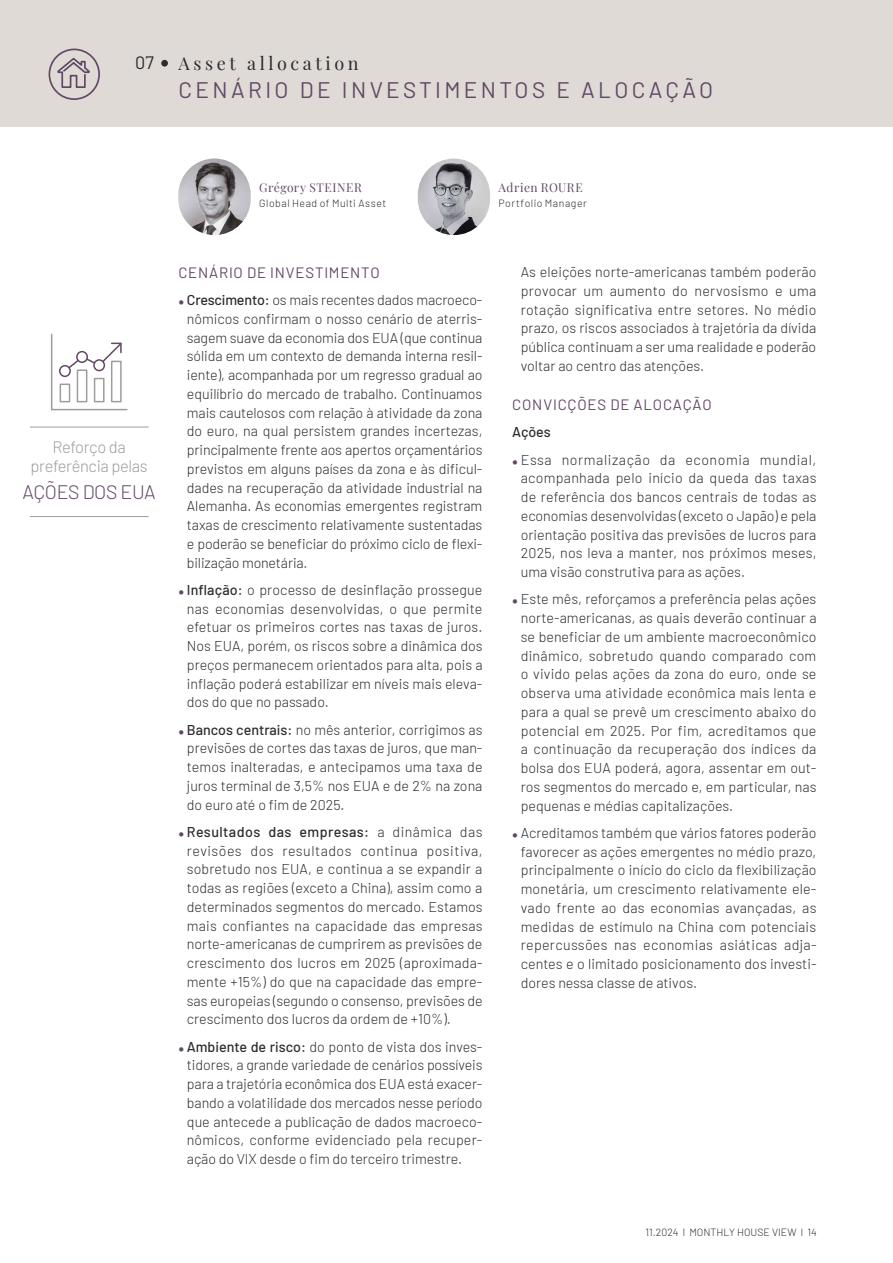
<style>
.page{position:relative;width:893px;height:1263px;background:#fff}
.page>*{position:absolute;margin:0;border:0;box-sizing:border-box;transform-origin:0 0}
.t1{font:22.5px "Barlow";letter-spacing:.15em;color:#624865}
.t2{font:300 19.5px "Barlow";letter-spacing:-.02em;color:#624865}
.t3{font:18px "Playfair Display";letter-spacing:.2em;color:#2a2c30}
.t4{font:18px "Barlow";color:#2a2c30}
.t5{font:300 16.5px/19.5px "Barlow";letter-spacing:-.02em;color:#9d9d9c;text-align:center}
.t6{font:15px "Barlow";letter-spacing:.055em;color:#624865}
.t7{font:300 14.25px/18.8px "Barlow";color:#2a2c30;text-align:justify}
.t8{font:500 14.25px "Barlow";letter-spacing:-.005em;color:#2a2c30}
.t9{font:12px "Playfair Display";letter-spacing:.04em;color:#624865}
.t10{font:300 10.5px "Barlow";letter-spacing:.045em;color:#2a2c30}
.t11{font:300 10.5px "Barlow";color:#2a2c30}
.s1{font-family:"Garamond Premr Pro";font-weight:400;font-size:13.5px;color:#624865}
.s2{font-weight:500}
</style>
<div class="page">
<div style="left:0;top:0;width:893px;height:126px;background:#dfdad5"></div>
<div style="left:161px;top:60px;width:7px;height:7px;background:#2a2c30;border-radius:50%"></div>
<img style="left:418px;top:159px;width:72px;height:76px;border-radius:36px">
<img style="left:178px;top:159px;width:73px;height:76px;border-radius:36px">
<hr style="left:30px;top:427px;width:119px;height:1px;background:#9d9d9c">
<hr style="left:30px;top:516px;width:119px;height:1px;background:#9d9d9c">
<svg style="left:51px;top:333px;width:77px;height:78px"></svg>
<div style="left:60px;top:366px;width:10px;height:10px;background:#fff;border-radius:50%"></div>
<div style="left:59px;top:365px;width:12px;height:12px;border:2px solid #624865;border-radius:50%"></div>
<div style="left:77px;top:352px;width:10px;height:10px;background:#fff;border-radius:50%"></div>
<div style="left:76px;top:351px;width:12px;height:12px;border:2px solid #624865;border-radius:50%"></div>
<div style="left:94px;top:360px;width:10px;height:11px;background:#fff;border-radius:50%"></div>
<div style="left:93px;top:359px;width:12px;height:12px;border:2px solid #624865;border-radius:50%"></div>
<svg style="left:48px;top:48px;width:52px;height:52px"></svg>
<p class="t4" style="left:135px;top:50px;width:20px">07</p>
<p class="t3" style="left:179px;top:49px;width:181px">Asset allocation</p>
<h1 class="t1" style="left:179px;top:74px;width:536px">CENÁRIO DE INVESTIMENTOS E ALOCAÇÃO</h1>
<p class="t5" style="left:31px;top:436px;width:119px">Reforço da preferência pelas</p>
<h2 class="t2" style="left:23px;top:478px;width:135px">AÇÕES DOS EUA</h2>
<p class="t9" style="left:259px;top:178px;width:104px">Grégory STEINER</p>
<p class="t10" style="left:259px;top:196px;width:129px">Global Head of Multi Asset</p>
<p class="t9" style="left:499px;top:178px;width:86px">Adrien ROURE</p>
<p class="t10" style="left:499px;top:196px;width:90px">Portfolio Manager</p>
<p class="t6" style="left:178px;top:261px;width:203px">CENÁRIO DE INVESTIMENTO</p>
<p class="t7" style="left:187px;top:289px;width:297px;text-indent:-9px"><span class="s1">•</span> <span class="s2">Crescimento:</span> os mais recentes dados macroeco&shy;nômicos confirmam o nosso cenário de aterris&shy;sagem suave da economia dos EUA (que continua sólida em um contexto de demanda interna resil&shy;iente), acompanhada por um regresso gradual ao equilíbrio do mercado de trabalho. Continuamos mais cautelosos com relação à atividade da zona do euro, na qual persistem grandes incertezas, principalmente frente aos apertos orçamentários previstos em alguns países da zona e às dificul&shy;dades na recuperação da atividade industrial na Alemanha. As economias emergentes registram taxas de crescimento relativamente sustentadas e poderão se beneficiar do próximo ciclo de flexi&shy;bilização monetária.</p>
<p class="t7" style="left:187px;top:579px;width:297px;text-indent:-9px"><span class="s1">•</span> <span class="s2">Inflação:</span> o processo de desinflação prossegue nas economias desenvolvidas, o que permite efetuar os primeiros cortes nas taxas de juros.<br>Nos EUA, porém, os riscos sobre a dinâmica dos preços permanecem orientados para alta, pois a inflação poderá estabilizar em níveis mais eleva&shy;dos do que no passado.</p>
<p class="t7" style="left:187px;top:719px;width:297px;text-indent:-9px"><span class="s1">•</span> <span class="s2">Bancos centrais:</span> no mês anterior, corrigimos as previsões de cortes das taxas de juros, que man&shy;temos inalteradas, e antecipamos uma taxa de juros terminal de 3,5% nos EUA e de 2% na zona do euro até o fim de 2025.</p>
<p class="t7" style="left:187px;top:821px;width:297px;text-indent:-9px"><span class="s1">•</span> <span class="s2">Resultados das empresas:</span> a dinâmica das revisões dos resultados continua positiva, sobretudo nos EUA, e continua a se expandir a todas as regiões (exceto a China), assim como a determinados segmentos do mercado. Estamos mais confiantes na capacidade das empresas norte-americanas de cumprirem as previsões de crescimento dos lucros em 2025 (aproximada&shy;mente +15%) do que na capacidade das empre&shy;sas europeias (segundo o consenso, previsões de crescimento dos lucros da ordem de +10%).</p>
<p class="t7" style="left:187px;top:1036px;width:297px;text-indent:-9px"><span class="s1">•</span> <span class="s2">Ambiente de risco:</span> do ponto de vista dos inves&shy;tidores, a grande variedade de cenários possíveis para a trajetória econômica dos EUA está exacer&shy;bando a volatilidade dos mercados nesse período que antecede a publicação de dados macroeco&shy;nômicos, conforme evidenciado pela recuper&shy;ação do VIX desde o fim do terceiro trimestre.</p>
<p class="t7" style="left:521px;top:261px;width:297px">As eleições norte-americanas também poderão provocar um aumento do nervosismo e uma rotação significativa entre setores. No médio prazo, os riscos associados à trajetória da dívida pública continuam a ser uma realidade e poderão voltar ao centro das atenções.</p>
<p class="t6" style="left:512px;top:394px;width:201px">CONVICÇÕES DE ALOCAÇÃO</p>
<p class="t8" style="left:512px;top:422px;width:40px">Ações</p>
<p class="t7" style="left:521px;top:449px;width:297px;text-indent:-9px"><span class="s1">•</span> Essa normalização da economia mundial, acompanhada pelo início da queda das taxas de referência dos bancos centrais de todas as economias desenvolvidas (exceto o Japão) e pela orientação positiva das previsões de lucros para 2025, nos leva a manter, nos próximos meses, uma visão construtiva para as ações.</p>
<p class="t7" style="left:521px;top:589px;width:297px;text-indent:-9px"><span class="s1">•</span> Este mês, reforçamos a preferência pelas ações norte-americanas, as quais deverão continuar a se beneficiar de um ambiente macroeconômico dinâmico, sobretudo quando comparado com o vivido pelas ações da zona do euro, onde se observa uma atividade econômica mais lenta e para a qual se prevê um crescimento abaixo do potencial em 2025. Por fim, acreditamos que a continuação da recuperação dos índices da bolsa dos EUA poderá, agora, assentar em out&shy;ros segmentos do mercado e, em particular, nas pequenas e médias capitalizações.</p>
<p class="t7" style="left:521px;top:822px;width:297px;text-indent:-9px"><span class="s1">•</span> Acreditamos também que vários fatores poderão favorecer as ações emergentes no médio prazo, principalmente o início do ciclo da flexibilização monetária, um crescimento relativamente ele&shy;vado frente ao das economias avançadas, as medidas de estímulo na China com potenciais repercussões nas economias asiáticas adja&shy;centes e o limitado posicionamento dos investi&shy;dores nessa classe de ativos.</p>
<p class="t11" style="left:646px;top:1225px;width:173px">11.2024 l MONTHLY HOUSE VIEW l 14</p>
</div>
